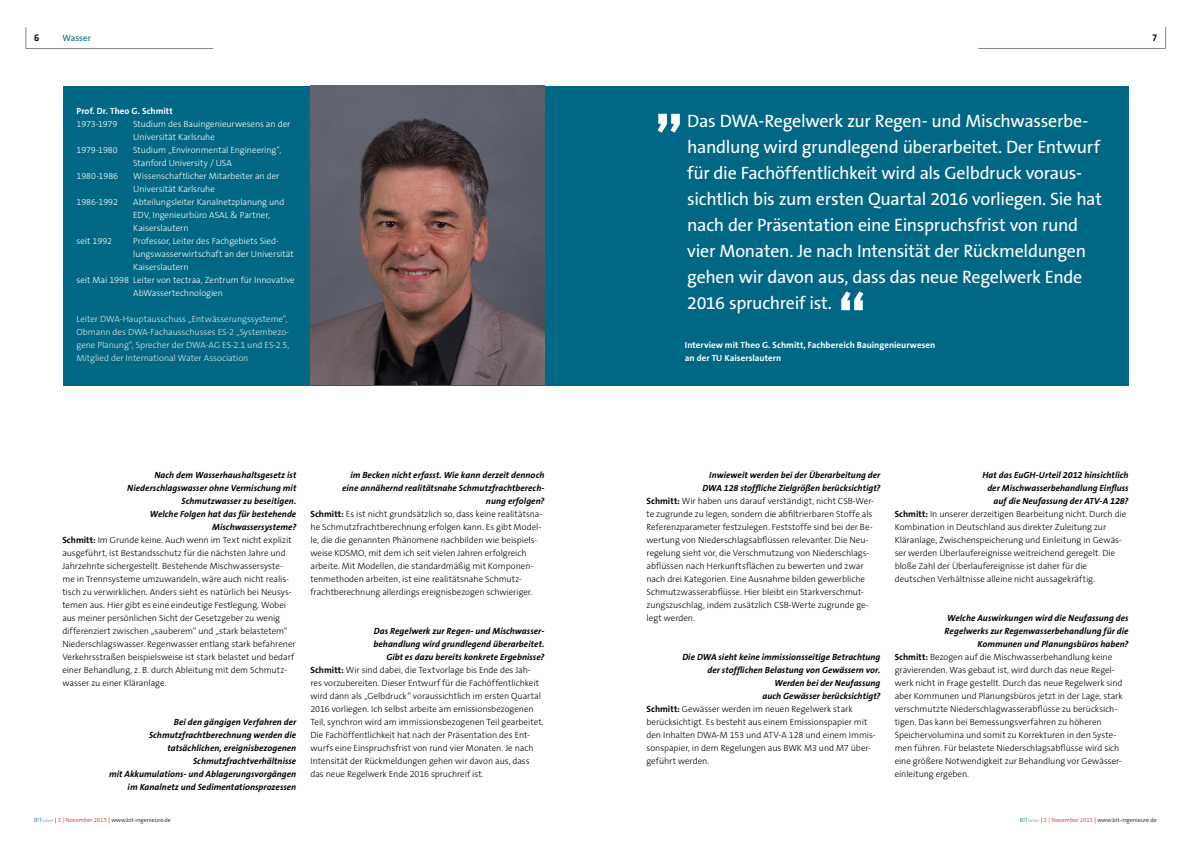
<style>
.page{position:relative;width:1191px;height:842px;background:#fff}
.page>*{position:absolute;margin:0;border:0;box-sizing:border-box;transform-origin:0 0}
.t1{font:700 60px "Klavika";color:#fff}
.t2{font:18px/26px "The Sans B5 Plain";letter-spacing:-.015em;color:#fff}
.t3{font:500 10px "Klavika";color:#000}
.t4{font:300 9px/13px "The Sans B3";letter-spacing:-.005em;color:#000}
.t5{font:italic 700 9px/13px "The Sans B7";letter-spacing:.005em;color:#000;text-align:right}
.t6{font:300 9px/13px "The Sans B3";letter-spacing:-.01em;color:#fff}
.t7{font:300 9px/13px "The Sans B3";letter-spacing:-.01em;color:#e0e6e3}
.t8{font:700 9px/13px "The Sans B7";letter-spacing:.005em;color:#fff}
.t9{font:9px "The Sans B5 Plain";letter-spacing:-.01em;color:#006885}
.t10{font:300 6px "The Sans B3";color:#000}
.s1{font-family:"The Sans B7";font-weight:700}
.s2{color:#006885}
.s3{font-size:5px;color:#878787}
.s4{color:#cd171a}
</style>
<div class="page">
<hr style="left:26px;top:48px;width:187px;height:1px;background:#878787">
<svg style="left:26px;top:27px;width:1px;height:21px"></svg>
<hr style="left:978px;top:48px;width:187px;height:1px;background:#878787">
<svg style="left:1165px;top:27px;width:1px;height:21px"></svg>
<div style="left:63px;top:86px;width:1066px;height:299px;background:#006885"></div>
<img style="left:310px;top:85px;width:234px;height:300px">
<p class="t3" style="left:34px;top:32px;width:7px">6</p>
<p class="t3" style="left:1152px;top:32px;width:6px">7</p>
<p class="t9" style="left:63px;top:34px;width:30px">Wasser</p>
<p class="t8" style="left:77px;top:105px;width:98px">Prof. Dr. Theo G. Schmitt</p>
<p class="t6" style="left:77px;top:118px;width:42px">1973-1979</p>
<p class="t6" style="left:133px;top:118px;width:158px">Studium des Bauingenieurwesens an der<br>Universität Karlsruhe</p>
<p class="t6" style="left:77px;top:144px;width:43px">1979-1980</p>
<p class="t6" style="left:133px;top:144px;width:149px">Studium „Environmental Engineering“,<br>Stanford University / USA</p>
<p class="t6" style="left:77px;top:170px;width:43px">1980-1986</p>
<p class="t6" style="left:133px;top:170px;width:148px">Wissenschaftlicher Mitarbeiter an der<br>Universität Karlsruhe</p>
<p class="t6" style="left:77px;top:196px;width:43px">1986-1992</p>
<p class="t6" style="left:133px;top:196px;width:153px">Abteilungsleiter Kanalnetzplanung und<br>EDV, Ingenieurbüro ASAL &amp; Partner,<br>Kaiserslautern</p>
<p class="t6" style="left:77px;top:235px;width:37px">seit 1992</p>
<p class="t6" style="left:133px;top:235px;width:147px">Professor, Leiter des Fachgebiets Sied-</p>
<p class="t6" style="left:133px;top:248px;width:162px">lungswasserwirtschaft an der Universität</p>
<p class="t6" style="left:133px;top:261px;width:57px">Kaiserslautern</p>
<p class="t6" style="left:77px;top:274px;width:220px">seit Mai 1998 Leiter von tectraa, Zentrum für Innovative</p>
<p class="t6" style="left:133px;top:287px;width:91px">AbWassertechnologien</p>
<p class="t7" style="left:77px;top:313px;width:214px">Leiter DWA-Hauptausschuss „Entwässerungssysteme“, Obmann des DWA-Fachausschusses ES-2 „Systembezo&shy;gene Planung“, Sprecher der DWA-AG ES-2.1 und ES-2.5, Mitglied der International Water Association</p>
<p class="t5" style="left:127px;top:469px;width:170px">Nach dem Wasserhaushaltsgesetz ist Niederschlagswasser ohne Vermischung mit Schmutzwasser zu beseitigen.<br>Welche Folgen hat das für bestehende Mischwassersysteme?</p>
<p class="t4" style="left:62px;top:534px;width:235px"><span class="s1">Schmitt:</span> Im Grunde keine. Auch wenn im Text nicht explizit ausgeführt, ist Bestandsschutz für die nächsten Jahre und Jahrzehnte sichergestellt. Bestehende Mischwassersyste&shy;me in Trennsysteme umzuwandeln, wäre auch nicht realis&shy;tisch zu verwirklichen. Anders sieht es natürlich bei Neusys&shy;temen aus. Hier gibt es eine eindeutige Festlegung. Wobei aus meiner persönlichen Sicht der Gesetzgeber zu wenig differenziert zwischen „sauberem“ und „stark belastetem“ Niederschlagswasser. Regenwasser entlang stark befahrener Verkehrsstraßen beispielsweise ist stark belastet und bedarf einer Behandlung, z. B. durch Ableitung mit dem Schmutz&shy;wasser zu einer Kläranlage.</p>
<p class="t5" style="left:109px;top:716px;width:189px">Bei den gängigen Verfahren der Schmutzfrachtberechnung werden die tatsächlichen, ereignisbezogenen Schmutzfrachtverhältnisse<br>mit Akkumulations- und Ablagerungsvorgängen im Kanalnetz und Sedimentationsprozessen</p>
<p class="t5" style="left:342px;top:469px;width:204px">im Becken nicht erfasst. Wie kann derzeit dennoch eine annähernd realitätsnahe Schmutzfrachtberech&shy;nung erfolgen?</p>
<p class="t4" style="left:310px;top:508px;width:233px"><span class="s1">Schmitt:</span> Es ist nicht grundsätzlich so, dass keine realitätsna&shy;he Schmutzfrachtberechnung erfolgen kann. Es gibt Model&shy;le, die die genannten Phänomene nachbilden wie beispiels&shy;weise KOSMO, mit dem ich seit vielen Jahren erfolgreich arbeite. Mit Modellen, die standardmäßig mit Komponen&shy;tenmethoden arbeiten, ist eine realitätsnahe Schmutz&shy;frachtberechnung allerdings ereignisbezogen schwieriger.</p>
<p class="t5" style="left:373px;top:625px;width:172px">Das Regelwerk zur Regen- und Mischwasser&shy;behandlung wird grundlegend überarbeitet.<br>Gibt es dazu bereits konkrete Ergebnisse?</p>
<p class="t4" style="left:310px;top:664px;width:235px"><span class="s1">Schmitt:</span> Wir sind dabei, die Textvorlage bis Ende des Jah&shy;res vorzubereiten. Dieser Entwurf für die Fachöffentlichkeit wird dann als „Gelbdruck“ voraussichtlich im ersten Quartal 2016 vorliegen. Ich selbst arbeite am emissionsbezogenen Teil, synchron wird am immissionsbezogenen Teil gearbeitet.<br>Die Fachöffentlichkeit hat nach der Präsentation des Ent&shy;wurfs eine Einspruchsfrist von rund vier Monaten. Je nach Intensität der Rückmeldungen gehen wir davon aus, dass das neue Regelwerk Ende 2016 spruchreif ist.</p>
<h1 class="t1" style="left:654px;top:71px;width:31px">„</h1>
<p class="t2" style="left:687px;top:108px;width:416px">Das DWA-Regelwerk zur Regen- und Mischwasserbe&shy;handlung wird grundlegend überarbeitet. Der Entwurf für die Fachöffentlichkeit wird als Gelbdruck voraus&shy;sichtlich bis zum ersten Quartal 2016 vorliegen. Sie hat nach der Präsentation eine Einspruchsfrist von rund vier Monaten. Je nach Intensität der Rückmeldungen gehen wir davon aus, dass das neue Regelwerk Ende 2016 spruchreif ist.</p>
<p class="t8" style="left:685px;top:339px;width:252px">Interview mit Theo G. Schmitt, Fachbereich Bauingenieurwesen an der TU Kaiserslautern</p>
<h1 class="t1" style="left:866px;top:353px;width:31px;rotate:-180deg">„</h1>
<p class="t5" style="left:702px;top:469px;width:180px">Inwieweit werden bei der Überarbeitung der<br>DWA 128 stoffliche Zielgrößen berücksichtigt?</p>
<p class="t4" style="left:646px;top:495px;width:229px"><span class="s1">Schmitt:</span> Wir haben uns darauf verständigt, nicht CSB-Wer&shy;te zugrunde zu legen, sondern die abfiltrierbaren Stoffe als Referenzparameter festzulegen. Feststoffe sind bei der Be&shy;wertung von Niederschlagsabflüssen relevanter. Die Neu&shy;regelung sieht vor, die Verschmutzung von Niederschlags&shy;abflüssen nach Herkunftsflächen zu bewerten und zwar nach drei Kategorien. Eine Ausnahme bilden gewerbliche Schmutzwasserabflüsse. Hier bleibt ein Starkverschmut&shy;zungszuschlag, indem zusätzlich CSB-Werte zugrunde ge&shy;legt werden.</p>
<p class="t5" style="left:682px;top:651px;width:200px">Die DWA sieht keine immissionsseitige Betrachtung der stofflichen Belastung von Gewässern vor.<br>Werden bei der Neufassung<br>auch Gewässer berücksichtigt?</p>
<p class="t4" style="left:646px;top:702px;width:231px"><span class="s1">Schmitt:</span> Gewässer werden im neuen Regelwerk stark berücksichtigt. Es besteht aus einem Emissionspapier mit den Inhalten DWA-M 153 und ATV-A 128 und einem Immis&shy;sonspapier, in dem Regelungen aus BWK M3 und M7 über&shy;geführt werden.</p>
<p class="t5" style="left:982px;top:469px;width:148px">Hat das EuGH-Urteil 2012 hinsichtlich der Mischwasserbehandlung Einfluss auf die Neufassung der ATV-A 128?</p>
<p class="t4" style="left:894px;top:508px;width:233px"><span class="s1">Schmitt:</span> In unserer derzeitigen Bearbeitung nicht. Durch die Kombination in Deutschland aus direkter Zuleitung zur Kläranlage, Zwischenspeicherung und Einleitung in Gewäs&shy;ser werden Überlaufereignisse weitreichend geregelt. Die bloße Zahl der Überlaufereignisse ist daher für die deutschen Verhältnisse alleine nicht aussagekräftig.</p>
<p class="t5" style="left:944px;top:612px;width:185px">Welche Auswirkungen wird die Neufassung des<br>Regelwerks zur Regenwasserbehandlung für die<br>Kommunen und Planungsbüros haben?</p>
<p class="t4" style="left:894px;top:651px;width:229px"><span class="s1">Schmitt:</span> Bezogen auf die Mischwasserbehandlung keine gravierenden. Was gebaut ist, wird durch das neue Regel&shy;werk nicht in Frage gestellt. Durch das neue Regelwerk sind aber Kommunen und Planungsbüros jetzt in der Lage, stark verschmutzte Niederschlagwasserabflüsse zu berücksich&shy;tigen. Das kann bei Bemessungsverfahren zu höheren Speichervolumina und somit zu Korrekturen in den Syste&shy;men führen. Für belastete Niederschlagsabflüsse wird sich eine größere Notwendigkeit zur Behandlung vor Gewässer&shy;einleitung ergeben.</p>
<p class="t10" style="left:34px;top:817px;width:138px"><span class="s2">BIT</span><span class="s3">news</span> | <span class="s4">2 | November 2015</span> | www.bit-ingenieure.de</p>
<p class="t10" style="left:1020px;top:817px;width:138px"><span class="s2">BIT</span><span class="s3">news</span> | <span class="s4">2 | November 2015</span> | www.bit-ingenieure.de</p>
</div>
